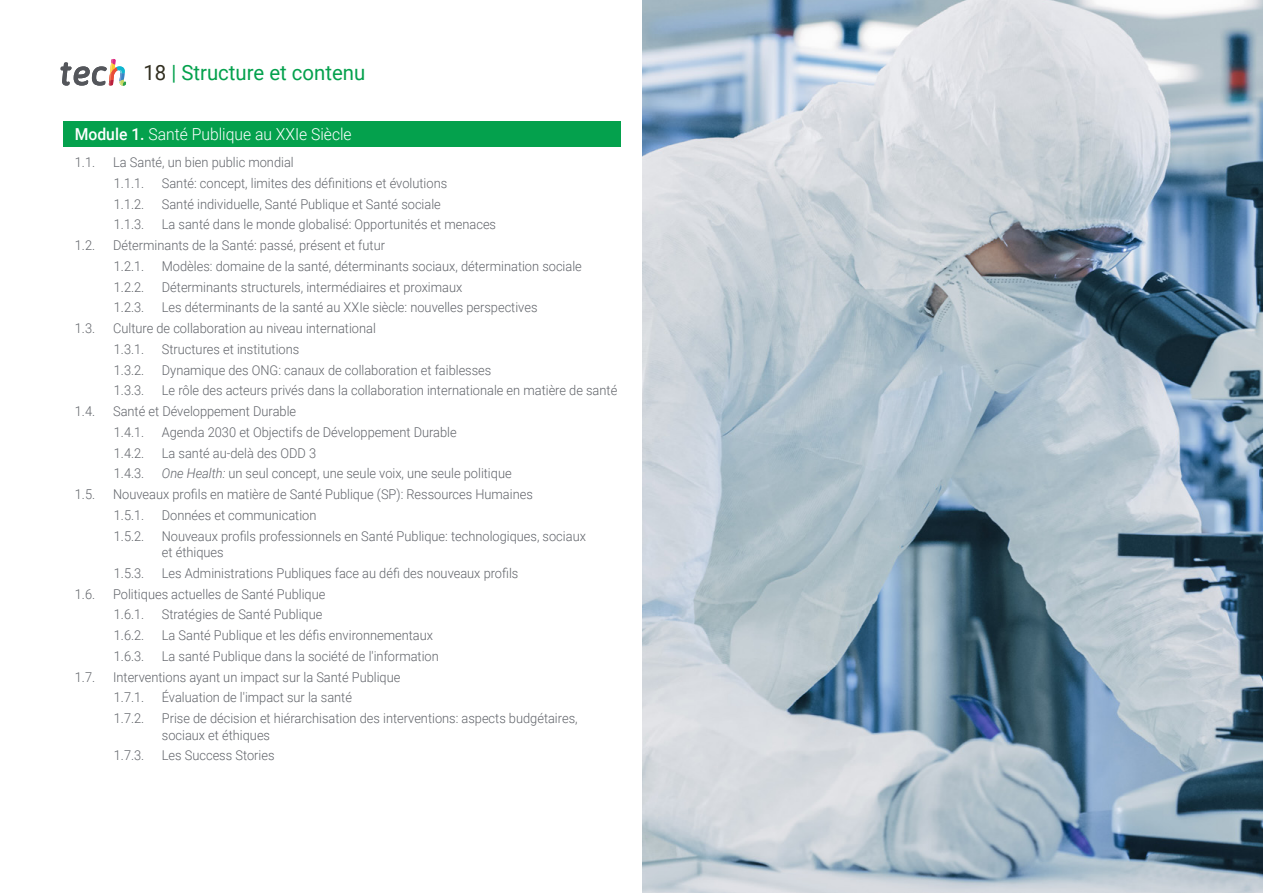
<style>
.page{position:relative;width:1263px;height:893px;background:#fff}
.page>*{position:absolute;margin:0;border:0;box-sizing:border-box;transform-origin:0 0}
.t1{font:21px "Roboto";color:#04a14d}
.t2{font:300 16.5px "Roboto";color:#fff;scale:.95 1}
.t3{font:300 13.5px/20.7px "Roboto";color:#61646a;scale:.95 1}
.s1{color:#312e20}
.s2{font-weight:500}
.s3{font-style:italic}
</style>
<div class="page">
<div style="left:64px;top:121px;width:557px;height:25px;background:#04a14d"></div>
<img style="left:642px;top:0;width:621px;height:893px">
<svg style="left:61px;top:59px;width:65px;height:27px"></svg>
<h1 class="t1" style="left:144px;top:57px;width:223px"><span class="s1">18</span> | Structure et contenu</h1>
<p class="t2" style="left:75px;top:123px;width:293px"><span class="s2">Module 1.</span> Santé Publique au XXIe Siècle</p>
<p class="t3" style="left:75px;top:151px;width:23px">1.1.</p>
<p class="t3" style="left:113px;top:151px;width:192px">La Santé, un bien public mondial<br>1.1.1.</p>
<p class="t3" style="left:162px;top:172px;width:302px">Santé: concept, limites des définitions et évolutions</p>
<p class="t3" style="left:114px;top:193px;width:34px">1.1.2.</p>
<p class="t3" style="left:162px;top:193px;width:295px">Santé individuelle, Santé Publique et Santé sociale</p>
<p class="t3" style="left:114px;top:214px;width:34px">1.1.3.</p>
<p class="t3" style="left:162px;top:214px;width:353px">La santé dans le monde globalisé: Opportunités et menaces</p>
<p class="t3" style="left:75px;top:234px;width:23px">1.2.</p>
<p class="t3" style="left:113px;top:234px;width:288px">Déterminants de la Santé: passé, présent et futur<br>1.2.1.</p>
<p class="t3" style="left:162px;top:255px;width:444px">Modèles: domaine de la santé, déterminants sociaux, détermination sociale</p>
<p class="t3" style="left:114px;top:276px;width:34px">1.2.2.</p>
<p class="t3" style="left:162px;top:276px;width:318px">Déterminants structurels, intermédiaires et proximaux</p>
<p class="t3" style="left:114px;top:297px;width:34px">1.2.3.</p>
<p class="t3" style="left:162px;top:297px;width:397px">Les déterminants de la santé au XXIe siècle: nouvelles perspectives</p>
<p class="t3" style="left:75px;top:317px;width:23px">1.3.</p>
<p class="t3" style="left:113px;top:317px;width:278px">Culture de collaboration au niveau international<br>1.3.1.</p>
<p class="t3" style="left:162px;top:338px;width:146px">Structures et institutions</p>
<p class="t3" style="left:114px;top:359px;width:34px">1.3.2.</p>
<p class="t3" style="left:162px;top:359px;width:348px">Dynamique des ONG: canaux de collaboration et faiblesses</p>
<p class="t3" style="left:114px;top:380px;width:34px">1.3.3.</p>
<p class="t3" style="left:162px;top:380px;width:481px">Le rôle des acteurs privés dans la collaboration internationale en matière de santé</p>
<p class="t3" style="left:75px;top:400px;width:23px">1.4.</p>
<p class="t3" style="left:113px;top:400px;width:194px">Santé et Développement Durable<br>1.4.1.</p>
<p class="t3" style="left:162px;top:421px;width:312px">Agenda 2030 et Objectifs de Développement Durable</p>
<p class="t3" style="left:114px;top:442px;width:34px">1.4.2.</p>
<p class="t3" style="left:162px;top:442px;width:164px">La santé au-delà des ODD 3</p>
<p class="t3" style="left:114px;top:463px;width:34px">1.4.3.</p>
<p class="t3" style="left:162px;top:463px;width:370px"><span class="s3">One Health:</span> un seul concept, une seule voix, une seule politique</p>
<p class="t3" style="left:75px;top:483px;width:23px">1.5.</p>
<p class="t3" style="left:113px;top:483px;width:443px">Nouveaux profils en matière de Santé Publique (SP): Ressources Humaines<br>1.5.1.</p>
<p class="t3" style="left:162px;top:504px;width:164px">Données et communication</p>
<p class="t3" style="left:114px;top:525px;width:34px">1.5.2.</p>
<p class="t3" style="left:162px;top:527px;width:448px;line-height:16.5px">Nouveaux profils professionnels en Santé Publique: technologiques, sociaux et éthiques</p>
<p class="t3" style="left:114px;top:562px;width:34px">1.5.3.</p>
<p class="t3" style="left:162px;top:562px;width:377px">Les Administrations Publiques face au défi des nouveaux profils</p>
<p class="t3" style="left:75px;top:583px;width:23px">1.6.</p>
<p class="t3" style="left:113px;top:583px;width:225px">Politiques actuelles de Santé Publique<br>1.6.1.</p>
<p class="t3" style="left:162px;top:604px;width:170px">Stratégies de Santé Publique</p>
<p class="t3" style="left:114px;top:624px;width:34px">1.6.2.</p>
<p class="t3" style="left:162px;top:624px;width:287px">La Santé Publique et les défis environnementaux</p>
<p class="t3" style="left:114px;top:645px;width:34px">1.6.3.</p>
<p class="t3" style="left:162px;top:645px;width:293px">La santé Publique dans la société de l'information</p>
<p class="t3" style="left:75px;top:666px;width:23px">1.7.</p>
<p class="t3" style="left:113px;top:666px;width:304px">Interventions ayant un impact sur la Santé Publique<br>1.7.1.</p>
<p class="t3" style="left:162px;top:687px;width:202px">Évaluation de l'impact sur la santé</p>
<p class="t3" style="left:114px;top:707px;width:34px">1.7.2.</p>
<p class="t3" style="left:162px;top:709px;width:439px;line-height:16.5px">Prise de décision et hiérarchisation des interventions: aspects budgétaires, sociaux et éthiques</p>
<p class="t3" style="left:114px;top:745px;width:34px">1.7.3.</p>
<p class="t3" style="left:162px;top:745px;width:120px">Les Success Stories</p>
</div>
